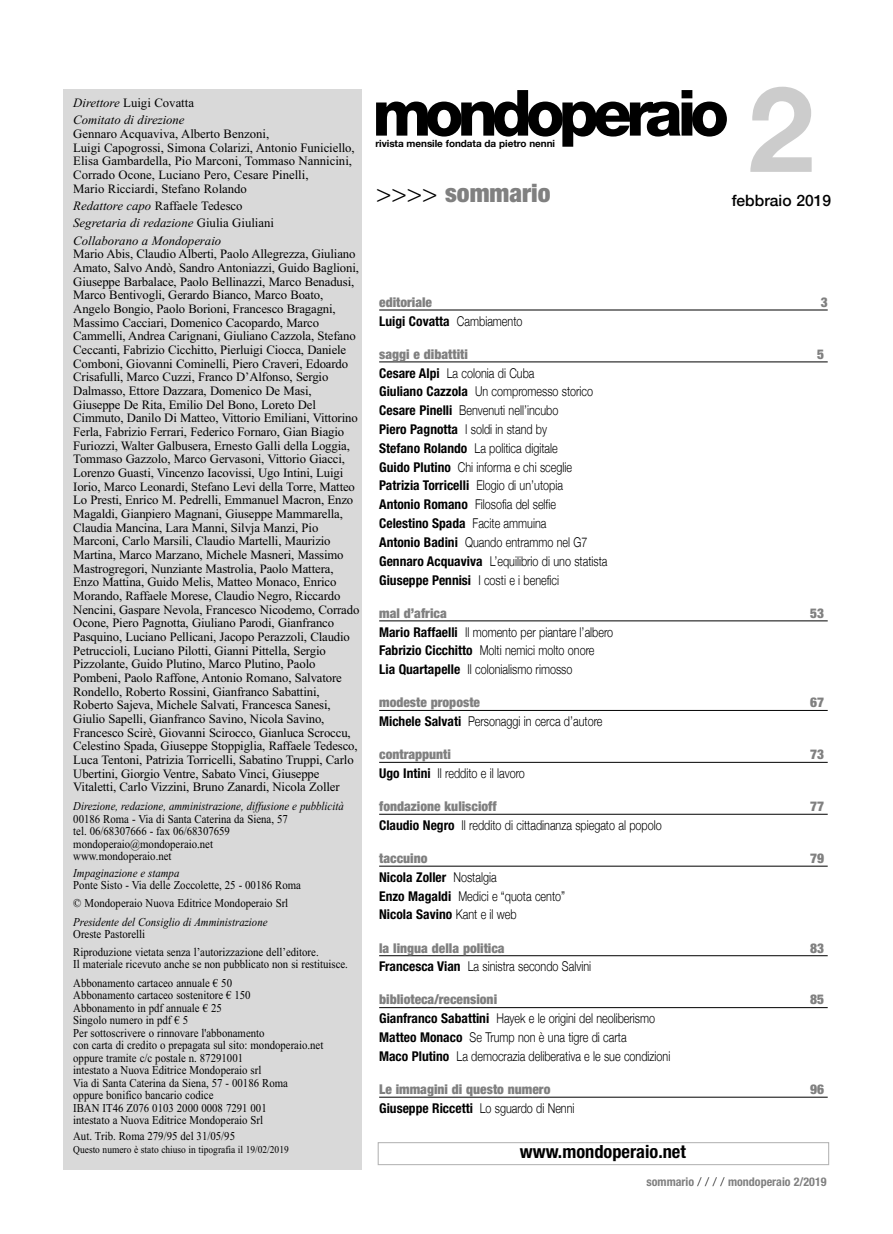
<style>
.page{position:relative;width:893px;height:1234px;background:#fff}
.page>*{position:absolute;margin:0;border:0;box-sizing:border-box;transform-origin:0 0}
.t1{font:800 63.75px "Helvetica Neue";letter-spacing:-.095em;color:#000}
.t2{font:900 condensed 25.5px "Helvetica Neue";color:#808080}
.t3{font:700 condensed 18.15px "Helvetica Neue";color:#000}
.t4{font:500 15.6px "Helvetica Neue";color:#000}
.t5{font:300 13.5px/18.8px "Helvetica Neue";color:#000;scale:.8 1}
.t6{font:900 condensed 13.5px "Helvetica Neue";color:#808080}
.t7{font:700 condensed 13.5px "Helvetica Neue";color:#000}
.t8{font:12.75px/13.6px "Times New Roman";letter-spacing:-.01em;color:#000}
.t9{font:italic 12.75px/17.4px "Times New Roman";color:#000}
.t10{font:12px/12.5px "Times New Roman";color:#000;scale:.9 1}
.t11{font:italic 12px "Times New Roman";color:#000;scale:.9 1}
.t12{font:700 condensed 12px "Helvetica Neue";color:#808080}
.t13{font:10.5px "Times New Roman";color:#000;scale:.9 1}
.t14{font:700 9.9px "Helvetica Neue";letter-spacing:-.005em;color:#000}
.s1{font-weight:700;font-size:119.25px;color:#ccc}
.s2{font-style:normal}
.s3{font-weight:300;font-stretch:normal;color:#000}
.s4{font-weight:300;font-stretch:normal}
.s5{font-weight:700;font-stretch:condensed}
</style>
<div class="page">
<div style="left:64px;top:89px;width:298px;height:1080px;background:#d9d9d9"></div>
<div style="left:378px;top:1141px;width:451px;height:23px;border:1px solid #b3b3b3"></div>
<hr style="left:379px;top:310px;width:449px;height:1px;background:#000">
<hr style="left:379px;top:361px;width:449px;height:1px;background:#000">
<hr style="left:379px;top:620px;width:449px;height:1px;background:#000">
<hr style="left:379px;top:710px;width:449px;height:1px;background:#000">
<hr style="left:379px;top:762px;width:449px;height:1px;background:#000">
<hr style="left:379px;top:813px;width:449px;height:1px;background:#000">
<hr style="left:379px;top:865px;width:449px;height:1px;background:#000">
<hr style="left:379px;top:955px;width:449px;height:1px;background:#000">
<hr style="left:379px;top:1007px;width:449px;height:1px;background:#000">
<hr style="left:379px;top:1096px;width:449px;height:1px;background:#000">
<h1 class="t1" style="left:372px;top:90px;width:443px">mondoperaio <span class="s1">2</span></h1>
<p class="t9" style="left:73px;top:95px;width:122px;line-height:16.8px">Direttore <span class="s2">Luigi Covatta<br></span>Comitato di direzione</p>
<p class="t8" style="left:73px;top:127px;width:283px">Gennaro Acquaviva, Alberto Benzoni,<br>Luigi Capogrossi, Simona Colarizi, Antonio Funiciello, Elisa Gambardella, Pio Marconi, Tommaso Nannicini, Corrado Ocone, Luciano Pero, Cesare Pinelli,<br>Mario Ricciardi, Stefano Rolando</p>
<p class="t9" style="left:73px;top:197px;width:202px">Redattore capo <span class="s2">Raffaele Tedesco<br></span>Segretaria di redazione <span class="s2">Giulia Giuliani<br></span>Collaborano a Mondoperaio</p>
<p class="t8" style="left:73px;top:247px;width:288px">Mario Abis, Claudio Alberti, Paolo Allegrezza, Giuliano Amato, Salvo Andò, Sandro Antoniazzi, Guido Baglioni, Giuseppe Barbalace, Paolo Bellinazzi, Marco Benadusi, Marco Bentivogli, Gerardo Bianco, Marco Boato, Angelo Bongio, Paolo Borioni, Francesco Bragagni, Massimo Cacciari, Domenico Cacopardo, Marco Cammelli, Andrea Carignani, Giuliano Cazzola, Stefano Ceccanti, Fabrizio Cicchitto, Pierluigi Ciocca, Daniele Comboni, Giovanni Cominelli, Piero Craveri, Edoardo Crisafulli, Marco Cuzzi, Franco D’Alfonso, Sergio Dalmasso, Ettore Dazzara, Domenico De Masi, Giuseppe De Rita, Emilio Del Bono, Loreto Del Cimmuto, Danilo Di Matteo, Vittorio Emiliani, Vittorino Ferla, Fabrizio Ferrari, Federico Fornaro, Gian Biagio Furiozzi, Walter Galbusera, Ernesto Galli della Loggia, Tommaso Gazzolo, Marco Gervasoni, Vittorio Giacci, Lorenzo Guasti, Vincenzo Iacovissi, Ugo Intini, Luigi Iorio, Marco Leonardi, Stefano Levi della Torre, Matteo Lo Presti, Enrico M. Pedrelli, Emmanuel Macron, Enzo Magaldi, Gianpiero Magnani, Giuseppe Mammarella, Claudia Mancina, Lara Manni, Silvja Manzi, Pio Marconi, Carlo Marsili, Claudio Martelli, Maurizio Martina, Marco Marzano, Michele Masneri, Massimo Mastrogregori, Nunziante Mastrolia, Paolo Mattera, Enzo Mattina, Guido Melis, Matteo Monaco, Enrico Morando, Raffaele Morese, Claudio Negro, Riccardo Nencini, Gaspare Nevola, Francesco Nicodemo, Corrado Ocone, Piero Pagnotta, Giuliano Parodi, Gianfranco Pasquino, Luciano Pellicani, Jacopo Perazzoli, Claudio Petruccioli, Luciano Pilotti, Gianni Pittella, Sergio Pizzolante, Guido Plutino, Marco Plutino, Paolo Pombeni, Paolo Raffone, Antonio Romano, Salvatore Rondello, Roberto Rossini, Gianfranco Sabattini, Roberto Sajeva, Michele Salvati, Francesca Sanesi, Giulio Sapelli, Gianfranco Savino, Nicola Savino, Francesco Scirè, Giovanni Scirocco, Gianluca Scroccu, Celestino Spada, Giuseppe Stoppiglia, Raffaele Tedesco, Luca Tentoni, Patrizia Torricelli, Sabatino Truppi, Carlo Ubertini, Giorgio Ventre, Sabato Vinci, Giuseppe Vitaletti, Carlo Vizzini, Bruno Zanardi, Nicola Zoller</p>
<p class="t11" style="left:73px;top:798px;width:302px">Direzione, redazione, amministrazione, diffusione e pubblicità</p>
<p class="t10" style="left:73px;top:812px;width:240px">00186 Roma - Via di Santa Caterina da Siena, 57 tel. 06/68307666 - fax 06/68307659 mondoperaio@mondoperaio.net www.mondoperaio.net</p>
<p class="t11" style="left:73px;top:865px;width:119px">Impaginazione e stampa</p>
<p class="t10" style="left:73px;top:876px;width:255px;line-height:17.4px">Ponte Sisto - Via delle Zoccolette, 25 - 00186 Roma © Mondoperaio Nuova Editrice Mondoperaio Srl</p>
<p class="t11" style="left:73px;top:914px;width:217px">Presidente del Consiglio di Amministrazione</p>
<p class="t10" style="left:73px;top:925px;width:274px;line-height:17.4px">Oreste Pastorelli<br>Riproduzione vietata senza l’autorizzazione dell’editore.</p>
<p class="t10" style="left:73px;top:954px;width:307px;line-height:18.9px">Il materiale ricevuto anche se non pubblicato non si restituisce.<br>Abbonamento cartaceo annuale € 50</p>
<p class="t10" style="left:73px;top:988px;width:280px">Abbonamento cartaceo sostenitore € 150<br>Abbonamento in pdf annuale € 25<br>Singolo numero in pdf € 5<br>Per sottoscrivere o rinnovare l'abbonamento<br>con carta di credito o prepagata sul sito: mondoperaio.net oppure tramite c/c postale n. 87291001<br>intestato a Nuova Editrice Mondoperaio srl<br>Via di Santa Caterina da Siena, 57 - 00186 Roma<br>oppure bonifico bancario codice<br>IBAN IT46 Z076 0103 2000 0008 7291 001<br>intestato a Nuova Editrice Mondoperaio Srl</p>
<p class="t10" style="left:73px;top:1129px;width:181px">Aut. Trib. Roma 279/95 del 31/05/95</p>
<p class="t13" style="left:73px;top:1143px;width:241px">Questo numero è stato chiuso in tipografia il 19/02/2019</p>
<h3 class="t3" style="left:520px;top:1135px;width:168px">www.mondoperaio.net</h3>
<p class="t14" style="left:375px;top:138px;width:181px">rivista mensile fondata da pietro nenni</p>
<h2 class="t2" style="left:376px;top:172px;width:176px"><span class="s3">&gt;&gt;&gt;&gt;</span> sommario</h2>
<p class="t4" style="left:732px;top:191px;width:101px">febbraio 2019</p>
<p class="t6" style="left:379px;top:297px;width:54px">editoriale</p>
<p class="t6" style="left:821px;top:297px;width:9px">3</p>
<p class="t7" style="left:379px;top:316px;width:145px">Luigi Covatta <span class="s4">Cambiamento</span></p>
<p class="t6" style="left:379px;top:349px;width:90px">saggi e dibattiti</p>
<p class="t6" style="left:817px;top:349px;width:9px">5</p>
<p class="t5" style="left:379px;top:363px;width:287px"><span class="s5">Cesare Alpi</span> La colonia di Cuba<br><span class="s5">Giuliano Cazzola</span> Un compromesso storico <span class="s5">Cesare Pinelli</span> Benvenuti nell’incubo<br><span class="s5">Piero Pagnotta</span> I soldi in stand by<br><span class="s5">Stefano Rolando</span> La politica digitale<br><span class="s5">Guido Plutino</span> Chi informa e chi sceglie <span class="s5">Patrizia Torricelli</span> Elogio di un’utopia <span class="s5">Antonio Romano</span> Filosofia del selfie <span class="s5">Celestino Spada</span> Facite ammuina<br><span class="s5">Antonio Badini</span> Quando entrammo nel G7<br><span class="s5">Gennaro Acquaviva</span> L’equilibrio di uno statista <span class="s5">Giuseppe Pennisi</span> I costi e i benefici</p>
<p class="t6" style="left:379px;top:608px;width:69px">mal d’africa</p>
<p class="t6" style="left:810px;top:608px;width:16px">53</p>
<p class="t5" style="left:379px;top:622px;width:294px"><span class="s5">Mario Raffaelli</span> Il momento per piantare l’albero<br><span class="s5">Fabrizio Cicchitto</span> Molti nemici molto onore<br><span class="s5">Lia Quartapelle</span> Il colonialismo rimosso</p>
<p class="t6" style="left:379px;top:697px;width:102px">modeste proposte</p>
<p class="t6" style="left:810px;top:697px;width:16px">67</p>
<p class="t5" style="left:379px;top:711px;width:281px"><span class="s5">Michele Salvati</span> Personaggi in cerca d’autore</p>
<p class="t6" style="left:379px;top:749px;width:73px">contrappunti</p>
<p class="t6" style="left:810px;top:749px;width:16px">73</p>
<p class="t5" style="left:379px;top:763px;width:184px"><span class="s5">Ugo Intini</span> Il reddito e il lavoro</p>
<p class="t6" style="left:379px;top:801px;width:119px">fondazione kuliscioff</p>
<p class="t6" style="left:810px;top:801px;width:16px">77</p>
<p class="t5" style="left:379px;top:815px;width:355px"><span class="s5">Claudio Negro</span> Il reddito di cittadinanza spiegato al popolo</p>
<p class="t6" style="left:379px;top:853px;width:50px">taccuino</p>
<p class="t6" style="left:810px;top:853px;width:16px">79</p>
<p class="t5" style="left:379px;top:867px;width:234px"><span class="s5">Nicola Zoller</span> Nostalgia<br><span class="s5">Enzo Magaldi</span> Medici e “quota cento”<br><span class="s5">Nicola Savino</span> Kant e il web</p>
<p class="t6" style="left:379px;top:942px;width:127px">la lingua della politica</p>
<p class="t6" style="left:810px;top:942px;width:16px">83</p>
<p class="t5" style="left:379px;top:956px;width:266px"><span class="s5">Francesca Vian</span> La sinistra secondo Salvini</p>
<p class="t6" style="left:379px;top:994px;width:119px">biblioteca/recensioni</p>
<p class="t6" style="left:810px;top:994px;width:16px">85</p>
<p class="t5" style="left:379px;top:1008px;width:366px"><span class="s5">Gianfranco Sabattini</span> Hayek e le origini del neoliberismo<br><span class="s5">Matteo Monaco</span> Se Trump non è una tigre di carta<br><span class="s5">Maco Plutino</span> La democrazia deliberativa e le sue condizioni</p>
<p class="t6" style="left:379px;top:1084px;width:173px">Le immagini di questo numero</p>
<p class="t6" style="left:810px;top:1084px;width:16px">96</p>
<p class="t7" style="left:379px;top:1102px;width:197px">Giuseppe Riccetti <span class="s4">Lo sguardo di Nenni</span></p>
<p class="t12" style="left:646px;top:1171px;width:182px">sommario <span class="s3">/ / / /</span> mondoperaio 2/2019</p>
</div>
